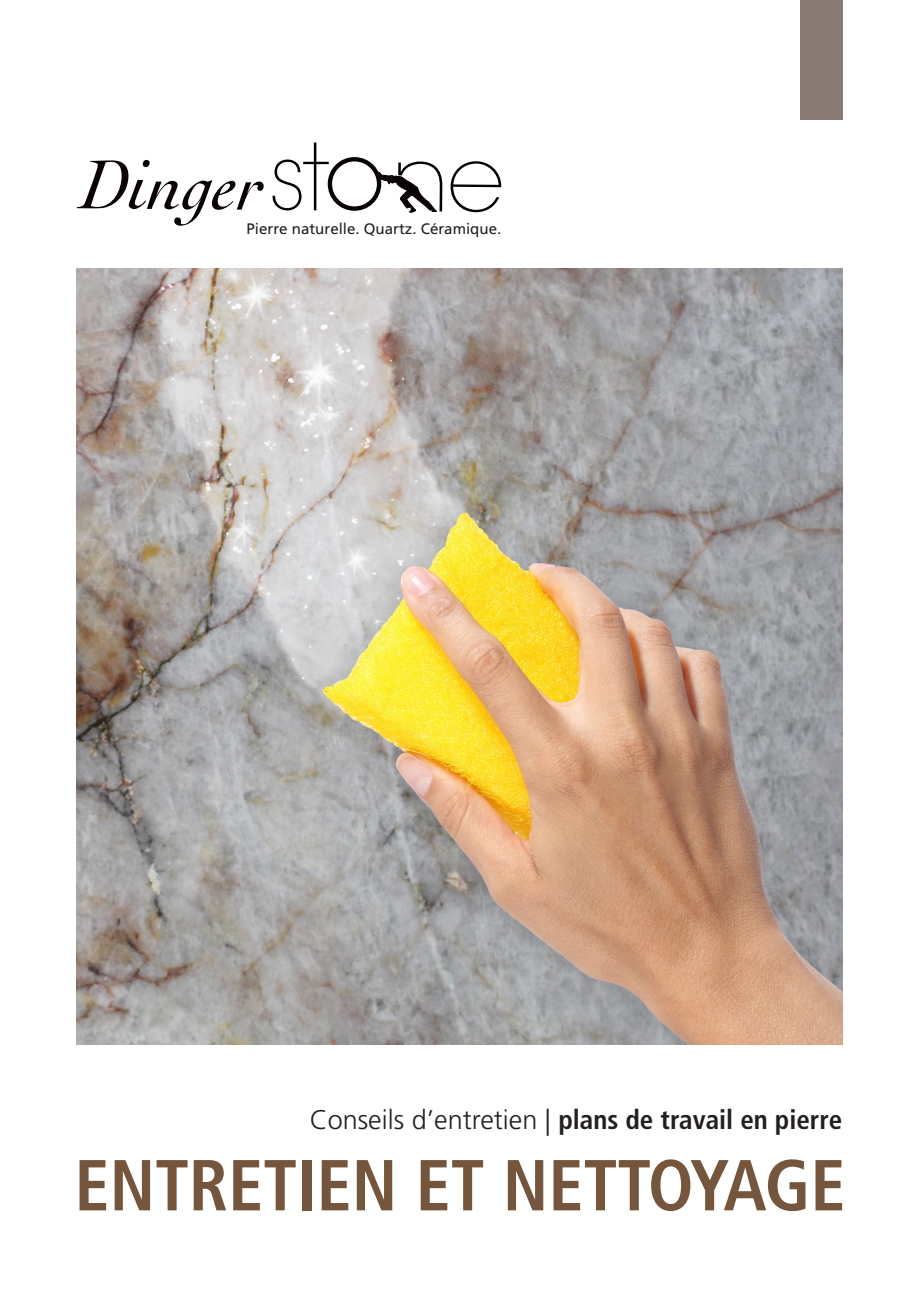
<style>
.page{position:relative;width:919px;height:1289px;background:#fff}
.page>*{position:absolute;margin:0;border:0;box-sizing:border-box;transform-origin:0 0}
.t1{font:700 condensed 72px "Frutiger LT Std";color:#75563d}
.t2{font:700 condensed 27px "Frutiger LT Std";color:#231f20}
.t3{font:15.15px "Frutiger LT Std";color:#231f20}
.s1{font-weight:300;font-stretch:normal}
</style>
<div class="page">
<div style="left:799px;top:0;width:43px;height:119px;background:#897a75"></div>
<svg style="left:77px;top:160px;width:187px;height:66px"></svg>
<div style="left:327px;top:157px;width:54px;height:54px;border:4px solid #080302;border-radius:50%"></div>
<svg style="left:378px;top:161px;width:64px;height:51px"></svg>
<svg style="left:450px;top:161px;width:51px;height:51px"></svg>
<svg style="left:272px;top:142px;width:57px;height:68px"></svg>
<img style="left:77px;top:268px;width:765px;height:776px">
<p class="t3" style="left:246px;top:220px;width:256px">Pierre naturelle. Quartz. Céramique.</p>
<p class="t2" style="left:309px;top:1103px;width:534px"><span class="s1">Conseils d’entretien |</span> plans de travail en pierre</p>
<p class="t1" style="left:74px;top:1142px;width:772px">ENTRETIEN ET NETTOYAGE</p>
</div>
